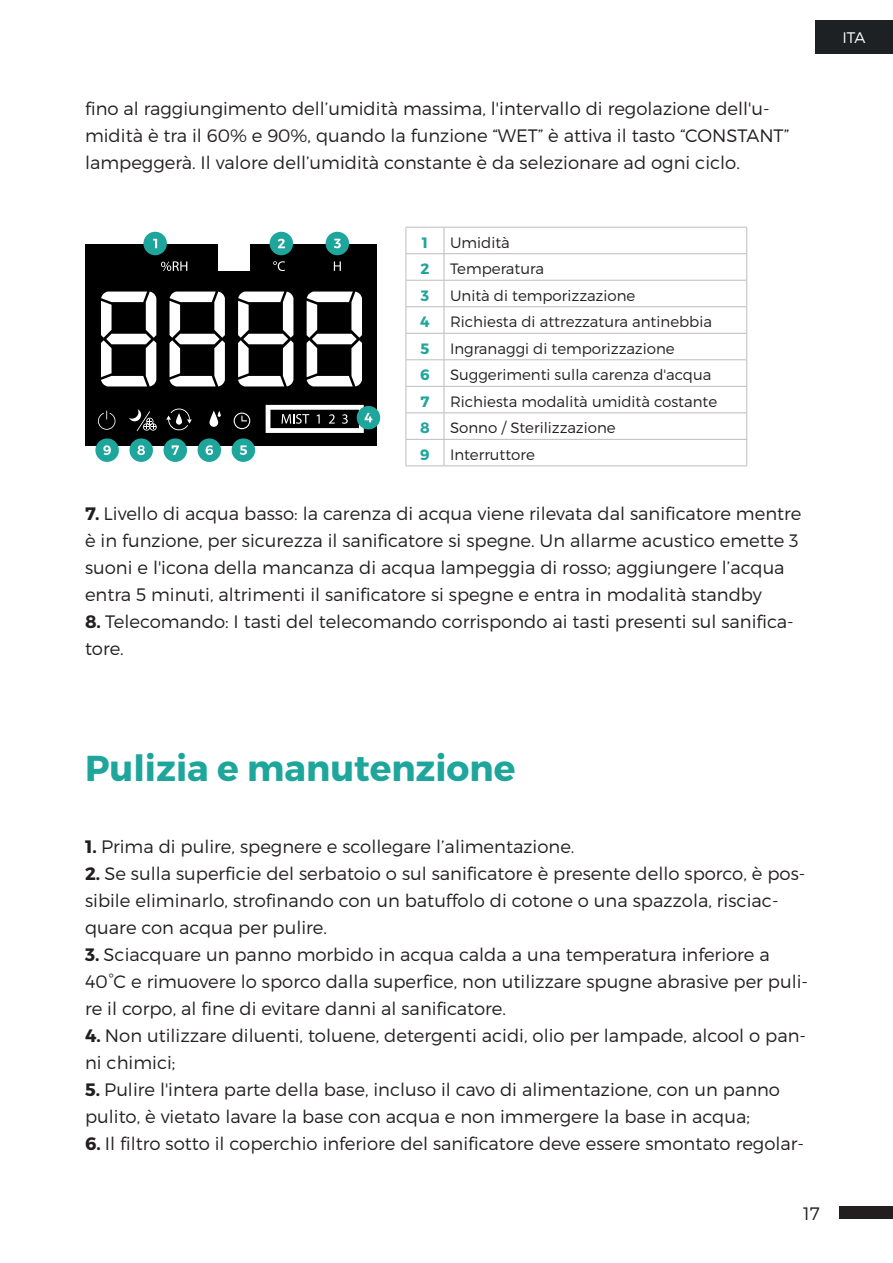
<style>
.page{position:relative;width:893px;height:1263px;background:#fff}
.page>*{position:absolute;margin:0;border:0;box-sizing:border-box;transform-origin:0 0}
.t1{font:700 36px "Montserrat";color:#1ea59c}
.t2{font:300 18px/27px "Montserrat";color:#231f20}
.t3{font:300 15.3px "Montserrat";color:#fff}
.t4{font:300 15px "Montserrat";color:#231f20}
.t5{font:700 15px "Montserrat";color:#1ea59c}
.s1{font-weight:700}
</style>
<div class="page">
<div style="left:839px;top:1206px;width:54px;height:12px;background:#231f20"></div>
<div style="left:815px;top:20px;width:78px;height:34px;background:#1d2124"></div>
<div style="left:85px;top:244px;width:291px;height:201px;background:#000001"></div>
<svg style="left:161px;top:261px;width:26px;height:10px"></svg>
<svg style="left:101px;top:292px;width:55px;height:94px"></svg>
<svg style="left:170px;top:292px;width:55px;height:94px"></svg>
<svg style="left:238px;top:292px;width:55px;height:94px"></svg>
<svg style="left:307px;top:292px;width:55px;height:94px"></svg>
<svg style="left:273px;top:261px;width:12px;height:10px"></svg>
<svg style="left:334px;top:261px;width:7px;height:10px"></svg>
<svg style="left:98px;top:411px;width:17px;height:19px"></svg>
<svg style="left:209px;top:411px;width:9px;height:16px"></svg>
<svg style="left:218px;top:411px;width:3px;height:6px"></svg>
<svg style="left:234px;top:413px;width:16px;height:16px"></svg>
<svg style="left:166px;top:409px;width:26px;height:21px"></svg>
<svg style="left:129px;top:409px;width:28px;height:22px"></svg>
<div style="left:218px;top:231px;width:32px;height:40px;background:#fff"></div>
<div style="left:143px;top:232px;width:24px;height:23px;background:#1ea59c;border-radius:50%"></div>
<svg style="left:153px;top:239px;width:4px;height:9px"></svg>
<div style="left:270px;top:232px;width:23px;height:23px;background:#1ea59c;border-radius:50%"></div>
<svg style="left:278px;top:239px;width:7px;height:9px"></svg>
<div style="left:326px;top:232px;width:23px;height:23px;background:#1ea59c;border-radius:50%"></div>
<svg style="left:334px;top:239px;width:7px;height:9px"></svg>
<div style="left:357px;top:406px;width:23px;height:23px;background:#1ea59c;border-radius:50%"></div>
<svg style="left:266px;top:405px;width:106px;height:28px"></svg>
<div style="left:232px;top:438px;width:23px;height:24px;background:#1ea59c;border-radius:50%"></div>
<svg style="left:240px;top:445px;width:7px;height:10px"></svg>
<div style="left:198px;top:438px;width:23px;height:24px;background:#1ea59c;border-radius:50%"></div>
<svg style="left:206px;top:445px;width:7px;height:10px"></svg>
<div style="left:163px;top:438px;width:24px;height:24px;background:#1ea59c;border-radius:50%"></div>
<svg style="left:172px;top:445px;width:7px;height:10px"></svg>
<div style="left:129px;top:438px;width:24px;height:24px;background:#1ea59c;border-radius:50%"></div>
<svg style="left:137px;top:445px;width:8px;height:10px"></svg>
<div style="left:95px;top:438px;width:24px;height:24px;background:#1ea59c;border-radius:50%"></div>
<svg style="left:103px;top:445px;width:8px;height:10px"></svg>
<hr style="left:406px;top:227px;width:38px;height:1px;background:#bcbdc0">
<hr style="left:444px;top:227px;width:303px;height:1px;background:#bcbdc0">
<hr style="left:406px;top:253px;width:38px;height:1px;background:#bcbdc0">
<hr style="left:444px;top:253px;width:303px;height:1px;background:#bcbdc0">
<hr style="left:406px;top:280px;width:38px;height:1px;background:#bcbdc0">
<hr style="left:444px;top:280px;width:303px;height:1px;background:#bcbdc0">
<hr style="left:406px;top:306px;width:38px;height:1px;background:#bcbdc0">
<hr style="left:444px;top:306px;width:303px;height:1px;background:#bcbdc0">
<hr style="left:406px;top:333px;width:38px;height:1px;background:#bcbdc0">
<hr style="left:444px;top:333px;width:303px;height:1px;background:#bcbdc0">
<hr style="left:406px;top:359px;width:38px;height:1px;background:#bcbdc0">
<hr style="left:444px;top:359px;width:303px;height:1px;background:#bcbdc0">
<hr style="left:406px;top:386px;width:38px;height:1px;background:#bcbdc0">
<hr style="left:444px;top:386px;width:303px;height:1px;background:#bcbdc0">
<hr style="left:406px;top:413px;width:38px;height:1px;background:#bcbdc0">
<hr style="left:444px;top:413px;width:303px;height:1px;background:#bcbdc0">
<hr style="left:406px;top:439px;width:38px;height:1px;background:#bcbdc0">
<svg style="left:406px;top:227px;width:1px;height:239px"></svg>
<hr style="left:444px;top:439px;width:303px;height:1px;background:#bcbdc0">
<svg style="left:444px;top:227px;width:1px;height:239px"></svg>
<svg style="left:746px;top:227px;width:1px;height:239px"></svg>
<hr style="left:406px;top:466px;width:38px;height:1px;background:#bcbdc0">
<hr style="left:444px;top:466px;width:303px;height:1px;background:#bcbdc0">
<p class="t2" style="left:85px;top:95px;width:706px">fino al raggiungimento dell’umidità massima, l'intervallo di regolazione dell'u&shy;midità è tra il 60% e 90%, quando la funzione “WET” è attiva il tasto “CONSTANT” lampeggerà. Il valore dell’umidità constante è da selezionare ad ogni ciclo.</p>
<p class="t5" style="left:422px;top:233px;width:8px">1</p>
<p class="t4" style="left:450px;top:233px;width:61px">Umidità</p>
<p class="t5" style="left:420px;top:260px;width:10px">2</p>
<p class="t4" style="left:450px;top:260px;width:95px">Temperatura</p>
<p class="t5" style="left:421px;top:286px;width:10px">3</p>
<p class="t4" style="left:450px;top:286px;width:187px">Unità di temporizzazione</p>
<p class="t5" style="left:420px;top:313px;width:11px">4</p>
<p class="t4" style="left:450px;top:313px;width:264px">Richiesta di attrezzatura antinebbia</p>
<p class="t5" style="left:420px;top:339px;width:10px">5</p>
<p class="t4" style="left:450px;top:339px;width:226px">Ingranaggi di temporizzazione</p>
<p class="t5" style="left:420px;top:366px;width:11px">6</p>
<p class="t4" style="left:450px;top:366px;width:263px">Suggerimenti sulla carenza d'acqua</p>
<p class="t5" style="left:420px;top:392px;width:10px">7</p>
<p class="t4" style="left:450px;top:392px;width:269px">Richiesta modalità umidità costante</p>
<p class="t5" style="left:420px;top:419px;width:11px">8</p>
<p class="t4" style="left:450px;top:419px;width:167px">Sonno / Sterilizzazione</p>
<p class="t5" style="left:420px;top:445px;width:11px">9</p>
<p class="t4" style="left:450px;top:445px;width:86px">Interruttore</p>
<p class="t2" style="left:85px;top:500px;width:718px"><span class="s1">7.</span> Livello di acqua basso: la carenza di acqua viene rilevata dal sanificatore mentre è in funzione, per sicurezza il sanificatore si spegne. Un allarme acustico emette 3 suoni e l'icona della mancanza di acqua lampeggia di rosso; aggiungere l’acqua entra 5 minuti, altrimenti il sanificatore si spegne e entra in modalità standby</p>
<p class="t2" style="left:85px;top:608px;width:710px"><span class="s1">8.</span> Telecomando: I tasti del telecomando corrispondo ai tasti presenti sul sanifica&shy;tore.</p>
<p class="t3" style="left:842px;top:28px;width:24px">ITA</p>
<h1 class="t1" style="left:85px;top:746px;width:432px">Pulizia e manutenzione</h1>
<p class="t2" style="left:85px;top:833px;width:491px"><span class="s1">1.</span> Prima di pulire, spegnere e scollegare l’alimentazione.</p>
<p class="t2" style="left:85px;top:860px;width:722px"><span class="s1">2.</span> Se sulla superficie del serbatoio o sul sanificatore è presente dello sporco, è pos&shy;sibile eliminarlo, strofinando con un batuffolo di cotone o una spazzola, risciac&shy;quare con acqua per pulire.</p>
<p class="t2" style="left:85px;top:941px;width:724px"><span class="s1">3.</span> Sciacquare un panno morbido in acqua calda a una temperatura inferiore a<br>40°C e rimuovere lo sporco dalla superfice, non utilizzare spugne abrasive per puli&shy;re il corpo, al fine di evitare danni al sanificatore.</p>
<p class="t2" style="left:85px;top:1022px;width:723px"><span class="s1">4.</span> Non utilizzare diluenti, toluene, detergenti acidi, olio per lampade, alcool o pan&shy;ni chimici;</p>
<p class="t2" style="left:85px;top:1076px;width:696px"><span class="s1">5.</span> Pulire l'intera parte della base, incluso il cavo di alimentazione, con un panno pulito, è vietato lavare la base con acqua e non immergere la base in acqua;</p>
<p class="t2" style="left:85px;top:1130px;width:721px"><span class="s1">6.</span> Il filtro sotto il coperchio inferiore del sanificatore deve essere smontato regolar-</p>
<p class="t2" style="left:803px;top:1200px;width:18px">17</p>
</div>
